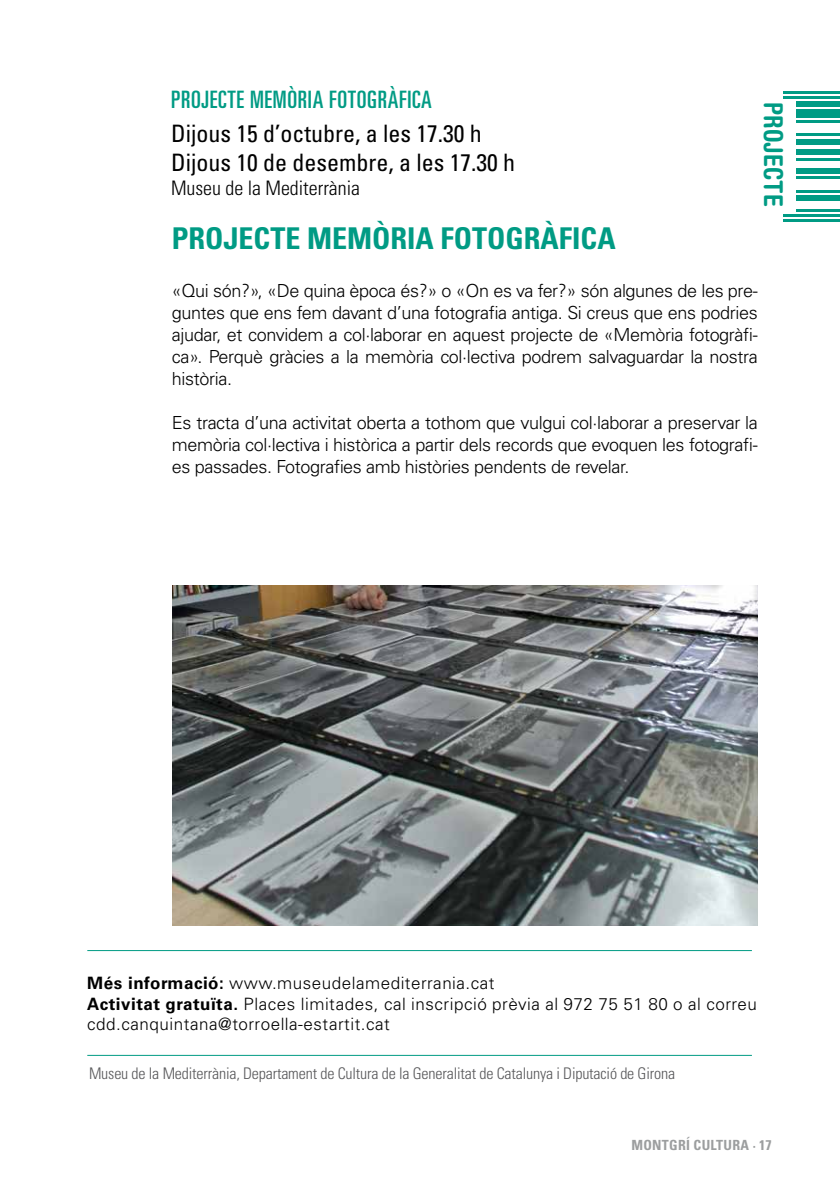
<style>
.page{position:relative;width:840px;height:1191px;background:#fff}
.page>*{position:absolute;margin:0;border:0;box-sizing:border-box;transform-origin:0 0}
.t1{font:700 condensed 30px "Univers LT Std";color:#009b84}
.t2{font:700 condensed 26px "Helvetica Rounded LT Std";color:#009b84}
.t3{font:condensed 24px/28.8px "Univers LT Std";color:#000}
.t4{font:ultra-condensed 24px "Univers LT Std";letter-spacing:.03em;color:#009b84}
.t5{font:300 condensed 20px "Univers LT Std";color:#000}
.t6{font:300 18px/22px "Univers LT Std";letter-spacing:-.02em;color:#000;text-align:justify}
.t7{font:300 17px/20.4px "Univers LT Std";letter-spacing:.03em;color:#000}
.t8{font:300 condensed 16px "Univers LT Std";letter-spacing:-.01em;color:#58585a}
.t9{font:700 condensed 14px "Univers LT Std";letter-spacing:.02em;color:#9c9e9f}
.s1{font-weight:700}
</style>
<div class="page">
<hr style="left:87px;top:1054px;width:664px;height:1px;background:#009b84">
<hr style="left:87px;top:950px;width:664px;height:1px;background:#009b84">
<img style="left:172px;top:585px;width:585px;height:340px">
<hr style="left:783px;top:219px;width:56px;height:3px;background:#009b84">
<hr style="left:783px;top:214px;width:56px;height:3px;background:#009b84">
<hr style="left:795px;top:209px;width:44px;height:2px;background:#009b84">
<div style="left:795px;top:195px;width:44px;height:6px;background:#009b84"></div>
<hr style="left:795px;top:190px;width:44px;height:3px;background:#009b84">
<hr style="left:795px;top:176px;width:44px;height:3px;background:#009b84">
<div style="left:795px;top:168px;width:44px;height:6px;background:#009b84"></div>
<hr style="left:795px;top:158px;width:44px;height:2px;background:#009b84">
<div style="left:795px;top:150px;width:44px;height:5px;background:#009b84"></div>
<div style="left:795px;top:139px;width:44px;height:5px;background:#009b84"></div>
<hr style="left:795px;top:134px;width:44px;height:2px;background:#009b84">
<hr style="left:795px;top:120px;width:44px;height:3px;background:#009b84">
<div style="left:795px;top:109px;width:44px;height:9px;background:#009b84"></div>
<div style="left:795px;top:101px;width:44px;height:6px;background:#009b84"></div>
<hr style="left:783px;top:96px;width:56px;height:3px;background:#009b84">
<hr style="left:783px;top:91px;width:56px;height:2px;background:#009b84">
<h3 class="t4" style="left:171px;top:86px;width:261px">PROJECTE MEMÒRIA FOTOGRÀFICA</h3>
<h3 class="t3" style="left:171px;top:119px;width:345px">Dijous 15 d’octubre, a les 17.30 h<br>Dijous 10 de desembre, a les 17.30 h</h3>
<p class="t5" style="left:171px;top:176px;width:190px">Museu de la Mediterrània</p>
<h1 class="t1" style="left:172px;top:219px;width:83px">PROJECTE</h1>
<h1 class="t1" style="left:307px;top:219px;width:22px">MEM</h1>
<h1 class="t1" style="left:372px;top:219px;width:100px">ÒRIA FOTOGR</h1>
<h1 class="t1" style="left:540px;top:219px;width:47px">ÀFICA</h1>
<h2 class="t2" style="left:788px;top:102px;width:106px;rotate:90deg">PROJECTE</h2>
<p class="t6" style="left:172px;top:279px;width:587px">«Qui són?», «De quina època és?» o «On es va fer?» són algunes de les pre&shy;guntes que ens fem davant d’una fotografia antiga. Si creus que ens podries ajudar, et convidem a col·laborar en aquest projecte de «Memòria fotogràfi&shy;ca». Perquè gràcies a la memòria col·lectiva podrem salvaguardar la nostra història.</p>
<p class="t6" style="left:172px;top:411px;width:587px">Es tracta d’una activitat oberta a tothom que vulgui col·laborar a preservar la memòria col·lectiva i històrica a partir dels records que evoquen les fotografi&shy;es passades. Fotografies amb històries pendents de revelar.</p>
<p class="t7" style="left:87px;top:973px;width:671px"><span class="s1">Més informació:</span> www.museudelamediterrania.cat<br><span class="s1">Activitat gratuïta.</span> Places limitades, cal inscripció prèvia al 972 75 51 80 o al correu cdd.canquintana@torroella-estartit.cat</p>
<p class="t8" style="left:89px;top:1063px;width:587px">Museu de la Mediterrània, Departament de Cultura de la Generalitat de Catalunya i Diputació de Girona</p>
<p class="t9" style="left:631px;top:1136px;width:142px">MONTGRÍ CULTURA · 17</p>
</div>
